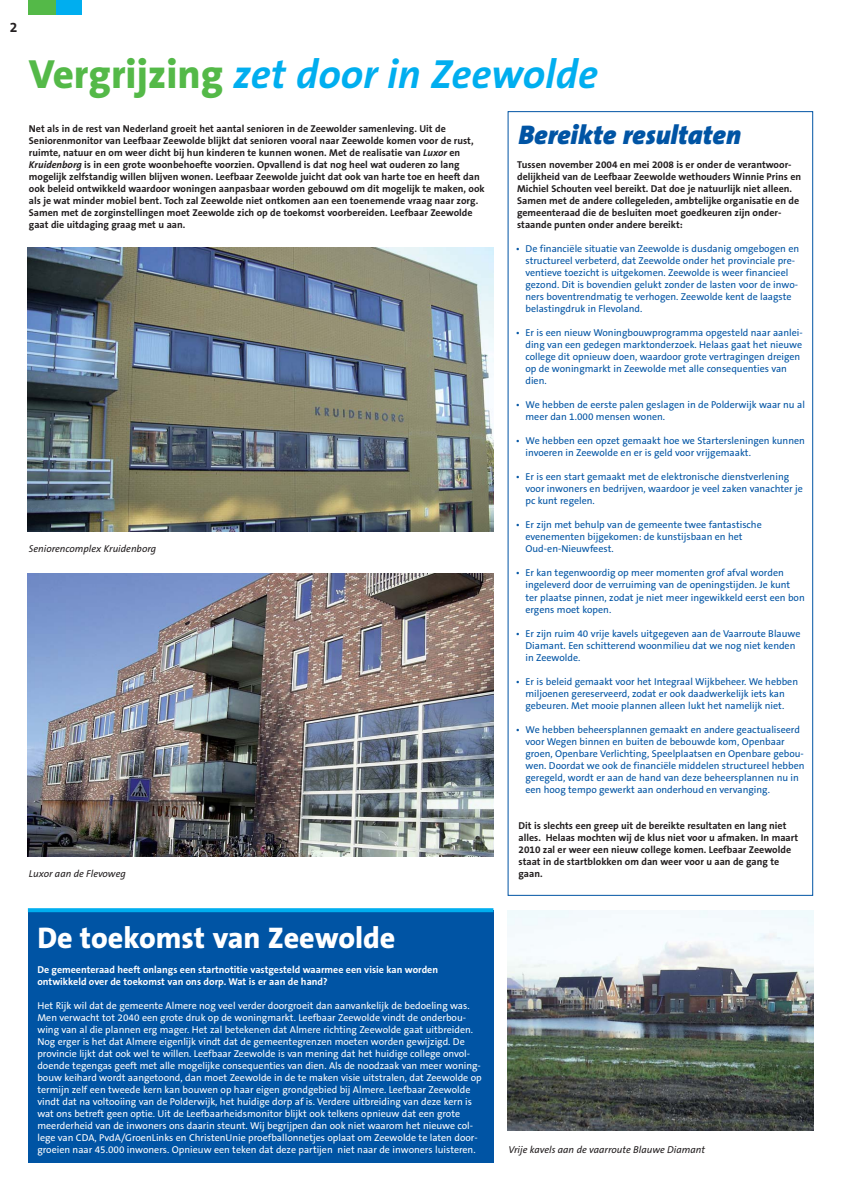
<style>
.page{position:relative;width:842px;height:1191px;background:#fff}
.page>*{position:absolute;margin:0;border:0;box-sizing:border-box;transform-origin:0 0}
.t1{font:italic 700 41px "The Sans B7";color:#00aeef}
.t2{font:800 30px "The Sans B8";color:#fff}
.t3{font:italic 900 27px "The Sans B9";color:#0054a4}
.t4{font:700 14px "The Sans B7";color:#231f20}
.t5{font:10px/12px "The Sans B5 Plain";color:#0054a4}
.t6{font:700 10px/12px "The Sans B7";color:#231f20}
.t7{font:10px/12px "The Sans B5 Plain";color:#fff}
.t8{font:700 10px/12px "The Sans B7";color:#fff}
.t9{font:italic 10px "The Sans B5 Plain";color:#231f20}
.s1{font-family:"The Sans B8";font-weight:800;font-style:normal;color:#54b948}
.s2{font-style:italic}
</style>
<div class="page">
<div style="left:28px;top:910px;width:465px;height:252px;background:#0054a4"></div>
<div style="left:28px;top:1px;width:28px;height:14px;background:#54b948"></div>
<div style="left:56px;top:1px;width:26px;height:14px;background:#00aeef"></div>
<img style="left:28px;top:248px;width:465px;height:283px">
<img style="left:508px;top:911px;width:305px;height:220px">
<img style="left:28px;top:573px;width:465px;height:284px">
<svg style="left:28px;top:908px;width:465px;height:4px;background:#0cb1ef"></svg>
<h3 class="t4" style="left:10px;top:21px;width:9px">2</h3>
<h1 class="t1" style="left:29px;top:56px;width:570px"><span class="s1">Vergrijzing</span> zet door in Zeewolde</h1>
<p class="t6" style="left:29px;top:124px;width:457px">Net als in de rest van Nederland groeit het aantal senioren in de Zeewolder samenleving. Uit de Seniorenmonitor van Leefbaar Zeewolde blijkt dat senioren vooral naar Zeewolde komen voor de rust, ruimte, natuur en om weer dicht bij hun kinderen te kunnen wonen. Met de realisatie van <span class="s2">Luxor</span> en <span class="s2">Kruidenborg</span> is in een grote woonbehoefte voorzien. Opvallend is dat nog heel wat ouderen zo lang mogelijk zelfstandig willen blijven wonen. Leefbaar Zeewolde juicht dat ook van harte toe en heeft dan ook beleid ontwikkeld waardoor woningen aanpasbaar worden gebouwd om dit mogelijk te maken, ook als je wat minder mobiel bent. Toch zal Zeewolde niet ontkomen aan een toenemende vraag naar zorg.<br>Samen met de zorginstellingen moet Zeewolde zich op de toekomst voorbereiden. Leefbaar Zeewolde gaat die uitdaging graag met u aan.</p>
<p class="t9" style="left:29px;top:545px;width:129px">Seniorencomplex Kruidenborg</p>
<p class="t9" style="left:29px;top:869px;width:98px">Luxor aan de Flevoweg</p>
<h3 class="t3" style="left:518px;top:123px;width:224px">Bereikte resultaten</h3>
<p class="t6" style="left:517px;top:160px;width:286px">Tussen november 2004 en mei 2008 is er onder de verantwoor&shy;delijkheid van de Leefbaar Zeewolde wethouders Winnie Prins en Michiel Schouten veel bereikt. Dat doe je natuurlijk niet alleen.<br>Samen met de andere collegeleden, ambtelijke organisatie en de gemeenteraad die de besluiten moet goedkeuren zijn onder&shy;staande punten onder andere bereikt:</p>
<p class="t5" style="left:525px;top:244px;width:275px;text-indent:-10px">• De financiële situatie van Zeewolde is dusdanig omgebogen en structureel verbeterd, dat Zeewolde onder het provinciale pre&shy;ventieve toezicht is uitgekomen. Zeewolde is weer financieel gezond. Dit is bovendien gelukt zonder de lasten voor de inwo&shy;ners boventrendmatig te verhogen. Zeewolde kent de laagste belastingdruk in Flevoland.</p>
<p class="t5" style="left:525px;top:328px;width:279px;text-indent:-10px">• Er is een nieuw Woningbouwprogramma opgesteld naar aanlei&shy;ding van een gedegen marktonderzoek. Helaas gaat het nieuwe college dit opnieuw doen, waardoor grote vertragingen dreigen op de woningmarkt in Zeewolde met alle consequenties van dien.</p>
<p class="t5" style="left:525px;top:400px;width:281px;text-indent:-10px">• We hebben de eerste palen geslagen in de Polderwijk waar nu al meer dan 1.000 mensen wonen.</p>
<p class="t5" style="left:525px;top:436px;width:281px;text-indent:-10px">• We hebben een opzet gemaakt hoe we Startersleningen kunnen invoeren in Zeewolde en er is geld voor vrijgemaakt.</p>
<p class="t5" style="left:525px;top:472px;width:279px;text-indent:-10px">• Er is een start gemaakt met de elektronische dienstverlening voor inwoners en bedrijven, waardoor je veel zaken vanachter je pc kunt regelen.</p>
<p class="t5" style="left:525px;top:520px;width:238px;text-indent:-10px">• Er zijn met behulp van de gemeente twee fantastische evenementen bijgekomen: de kunstijsbaan en het<br>Oud-en-Nieuwfeest.</p>
<p class="t5" style="left:525px;top:568px;width:281px;text-indent:-10px">• Er kan tegenwoordig op meer momenten grof afval worden ingeleverd door de verruiming van de openingstijden. Je kunt ter plaatse pinnen, zodat je niet meer ingewikkeld eerst een bon ergens moet kopen.</p>
<p class="t5" style="left:525px;top:628px;width:277px;text-indent:-10px">• Er zijn ruim 40 vrije kavels uitgegeven aan de Vaarroute Blauwe<br>Diamant. Een schitterend woonmilieu dat we nog niet kenden in Zeewolde.</p>
<p class="t5" style="left:516px;top:676px;width:284px;text-align:center">• Er is beleid gemaakt voor het Integraal Wijkbeheer. We hebben miljoenen gereserveerd, zodat er ook daadwerkelijk iets kan gebeuren. Met mooie plannen alleen lukt het namelijk niet.</p>
<p class="t5" style="left:525px;top:724px;width:281px;text-indent:-10px">• We hebben beheersplannen gemaakt en andere geactualiseerd voor Wegen binnen en buiten de bebouwde kom, Openbaar groen, Openbare Verlichting, Speelplaatsen en Openbare gebou&shy;wen. Doordat we ook de financiële middelen structureel hebben geregeld, wordt er aan de hand van deze beheersplannen nu in een hoog tempo gewerkt aan onderhoud en vervanging.</p>
<p class="t6" style="left:518px;top:820px;width:281px">Dit is slechts een greep uit de bereikte resultaten en lang niet alles. Helaas mochten wij de klus niet voor u afmaken. In maart 2010 zal er weer een nieuw college komen. Leefbaar Zeewolde staat in de startblokken om dan weer voor u aan de gang te gaan.</p>
<h2 class="t2" style="left:37px;top:924px;width:360px">De toekomst van Zeewolde</h2>
<p class="t8" style="left:37px;top:964px;width:402px">De gemeenteraad heeft onlangs een startnotitie vastgesteld waarmee een visie kan worden ontwikkeld over de toekomst van ons dorp. Wat is er aan de hand?</p>
<p class="t7" style="left:37px;top:1000px;width:446px">Het Rijk wil dat de gemeente Almere nog veel verder doorgroeit dan aanvankelijk de bedoeling was.<br>Men verwacht tot 2040 een grote druk op de woningmarkt. Leefbaar Zeewolde vindt de onderbou&shy;wing van al die plannen erg mager. Het zal betekenen dat Almere richting Zeewolde gaat uitbreiden.<br>Nog erger is het dat Almere eigenlijk vindt dat de gemeentegrenzen moeten worden gewijzigd. De provincie lijkt dat ook wel te willen. Leefbaar Zeewolde is van mening dat het huidige college onvol&shy;doende tegengas geeft met alle mogelijke consequenties van dien. Als de noodzaak van meer woning&shy;bouw keihard wordt aangetoond, dan moet Zeewolde in de te maken visie uitstralen, dat Zeewolde op termijn zelf een tweede kern kan bouwen op haar eigen grondgebied bij Almere. Leefbaar Zeewolde vindt dat na voltooiing van de Polderwijk, het huidige dorp af is. Verdere uitbreiding van deze kern is wat ons betreft geen optie. Uit de Leefbaarheidsmonitor blijkt ook telkens opnieuw dat een grote meerderheid van de inwoners ons daarin steunt. Wij begrijpen dan ook niet waarom het nieuwe col&shy;lege van CDA, PvdA/GroenLinks en ChristenUnie proefballonnetjes oplaat om Zeewolde te laten door&shy;groeien naar 45.000 inwoners. Opnieuw een teken dat deze partijen niet naar de inwoners luisteren.</p>
<p class="t9" style="left:509px;top:1145px;width:198px">Vrije kavels aan de vaarroute Blauwe Diamant</p>
</div>
